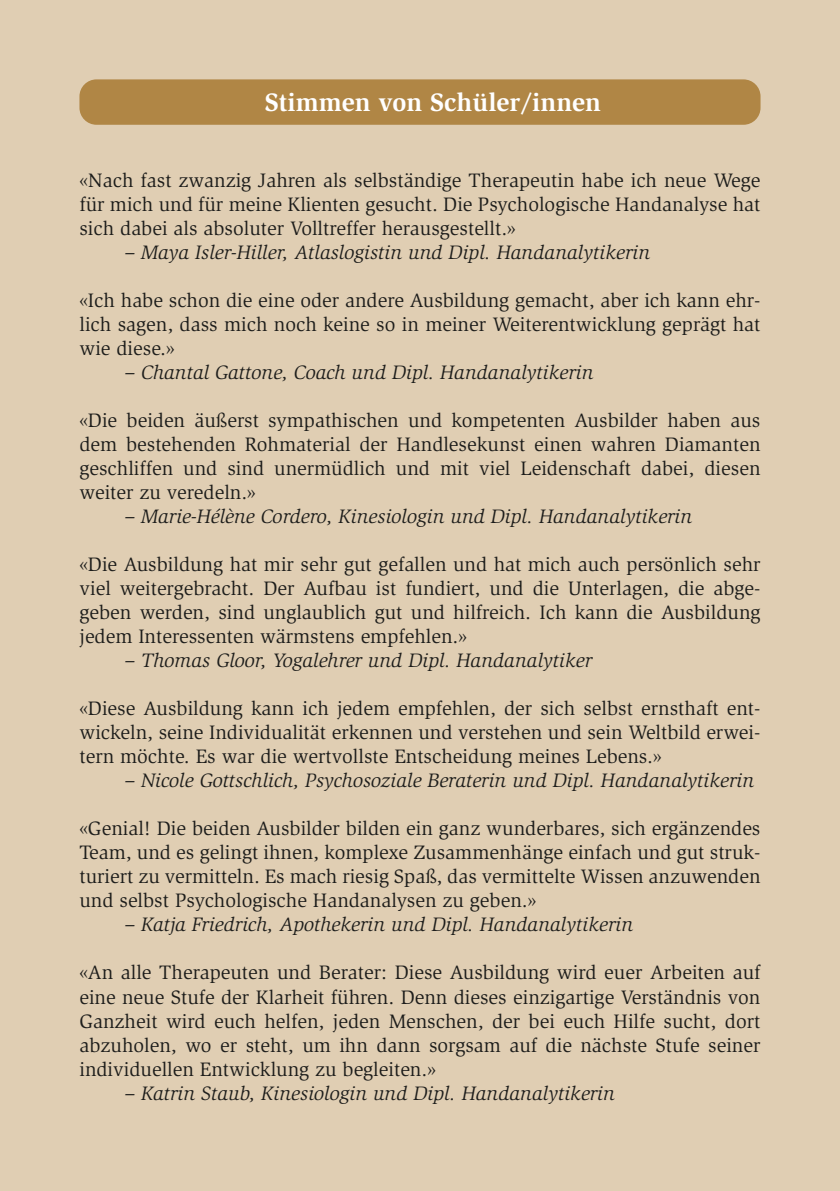
<style>
.page{position:relative;width:840px;height:1191px;background:#fff}
.page>*{position:absolute;margin:0;border:0;box-sizing:border-box;transform-origin:0 0}
.Titel_Infos{font:700 26px "Slimbach Std";color:#fff}
.Text_Blocksatz{font:20px/24px "Slimbach Std";color:#1d1d1b;text-align:justify}
.Text_kursiv{font:italic 20px "Slimbach Std";color:#1d1d1b}
</style>
<div class="page">
<div style="left:0;top:0;width:839px;height:1191px;background:#e0ceb3"></div>
<div style="left:79px;top:79px;width:681px;height:46px;background:#b08645;border-radius:17px"></div>
<p class="Titel_Infos" style="left:265px;top:87px;width:337px">Stimmen von Schüler/innen</p>
<p class="Text_Blocksatz" style="left:79px;top:169px;width:682px">«Nach fast zwanzig Jahren als selbständige Therapeutin habe ich neue Wege für mich und für meine Klienten gesucht. Die Psychologische Handanalyse hat sich dabei als absoluter Volltreffer herausgestellt.»</p>
<p class="Text_kursiv" style="left:125px;top:241px;width:526px">– Maya Isler-Hiller, Atlaslogistin und Dipl. Handanalytikerin</p>
<p class="Text_Blocksatz" style="left:79px;top:289px;width:682px">«Ich habe schon die eine oder andere Ausbildung gemacht, aber ich kann ehr&shy;lich sagen, dass mich noch keine so in meiner Weiterentwicklung geprägt hat wie diese.»</p>
<p class="Text_kursiv" style="left:125px;top:361px;width:470px">– Chantal Gattone, Coach und Dipl. Handanalytikerin</p>
<p class="Text_Blocksatz" style="left:79px;top:409px;width:682px">«Die beiden äußerst sympathischen und kompetenten Ausbilder haben aus dem bestehenden Rohmaterial der Handlesekunst einen wahren Diamanten geschliffen und sind unermüdlich und mit viel Leidenschaft dabei, diesen weiter zu veredeln.»</p>
<p class="Text_kursiv" style="left:125px;top:505px;width:568px">– Marie-Hélène Cordero, Kinesiologin und Dipl. Handanalytikerin</p>
<p class="Text_Blocksatz" style="left:79px;top:553px;width:682px">«Die Ausbildung hat mir sehr gut gefallen und hat mich auch persönlich sehr viel weitergebracht. Der Aufbau ist fundiert, und die Unterlagen, die abge&shy;geben werden, sind unglaublich gut und hilfreich. Ich kann die Ausbildung jedem Interessenten wärmstens empfehlen.»</p>
<p class="Text_kursiv" style="left:125px;top:649px;width:468px">– Thomas Gloor, Yogalehrer und Dipl. Handanalytiker</p>
<p class="Text_Blocksatz" style="left:79px;top:697px;width:682px">«Diese Ausbildung kann ich jedem empfehlen, der sich selbst ernsthaft ent&shy;wickeln, seine Individualität erkennen und verstehen und sein Weltbild erwei&shy;tern möchte. Es war die wertvollste Entscheidung meines Lebens.»</p>
<p class="Text_kursiv" style="left:125px;top:769px;width:630px">– Nicole Gottschlich, Psychosoziale Beraterin und Dipl. Handanalytikerin</p>
<p class="Text_Blocksatz" style="left:79px;top:817px;width:682px">«Genial! Die beiden Ausbilder bilden ein ganz wunderbares, sich ergänzendes Team, und es gelingt ihnen, komplexe Zusammenhänge einfach und gut struk&shy;turiert zu vermitteln. Es mach riesig Spaß, das vermittelte Wissen anzuwenden und selbst Psychologische Handanalysen zu geben.»</p>
<p class="Text_kursiv" style="left:125px;top:913px;width:509px">– Katja Friedrich, Apothekerin und Dipl. Handanalytikerin</p>
<p class="Text_Blocksatz" style="left:79px;top:961px;width:682px">«An alle Therapeuten und Berater: Diese Ausbildung wird euer Arbeiten auf eine neue Stufe der Klarheit führen. Denn dieses einzigartige Verständnis von Ganzheit wird euch helfen, jeden Menschen, der bei euch Hilfe sucht, dort abzuholen, wo er steht, um ihn dann sorgsam auf die nächste Stufe seiner individuellen Entwicklung zu begleiten.»</p>
<p class="Text_kursiv" style="left:125px;top:1081px;width:491px">– Katrin Staub, Kinesiologin und Dipl. Handanalytikerin</p>
</div>
